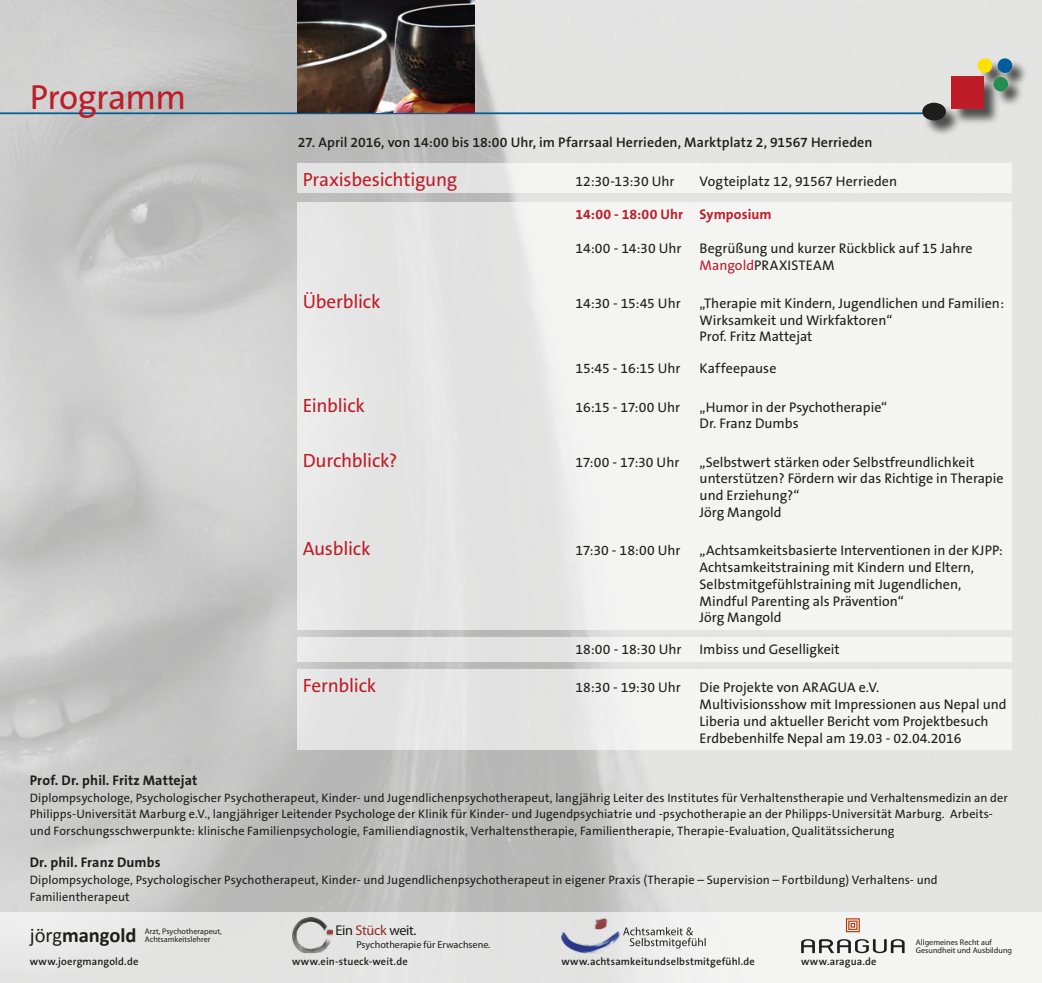
<style>
.page{position:relative;width:1042px;height:983px;background:#fff}
.page>*{position:absolute;margin:0;border:0;box-sizing:border-box;transform-origin:0 0}
.Head{font:35px "The Sans B5 Plain";letter-spacing:-.02em;color:#be1d28}
.t1{font:700 20.47px "Calibri";color:#1d1d1b}
.Fließtext{font:19.25px "The Sans B5 Plain";letter-spacing:-.015em;color:#be1d28}
.t2{font:14.17px "Myriad Pro";letter-spacing:-.02em;color:#1d1d1b}
.Fließtext-2{font:14px/16.8px "The Sans B5 Plain";color:#1d1d1b}
.Fließtext-3{font:600 14px "The Sans B6";letter-spacing:.005em;color:#1d1d1b}
.Fließtext-4{font:700 14px "The Sans B7";letter-spacing:.01em;color:#1d1d1b}
.Fließtext-5{font:700 14px "The Sans B7";letter-spacing:.005em;color:#be1d28}
.Fließtext-6{font:12.25px/16.8px "The Sans B5 Plain";letter-spacing:.01em;color:#1d1d1b}
.Legende{font:600 10.5px "The Sans B6";letter-spacing:.015em;color:#1d1d1b}
.t3{font:10.15px "Myriad Pro";color:#1d1d1b}
.t4{font:8.05px/8px "Myriad Pro";letter-spacing:.005em;color:#1d1d1b}
.s1{color:#be1d28}
.s2{font-weight:400}
.s3{color:#8f2c29}
</style>
<div class="page">
<img style="left:0;top:0;width:1042px;height:912px">
<div style="left:0;top:912px;width:1042px;height:70px;background:linear-gradient(to right,#e1e1e1,#f3f3f2)"></div>
<hr style="left:0;top:112px;width:923px;height:2px;background:#005d9b">
<div style="left:923px;top:59px;width:105px;height:77px;background:#1d1d1b;opacity:.75"></div>
<div style="left:952px;top:77px;width:32px;height:32px;background:#be1d28"></div>
<div style="left:977px;top:58px;width:15px;height:15px;background:#ffe000;border-radius:50%"></div>
<div style="left:997px;top:58px;width:15px;height:15px;background:#005d9b;border-radius:50%"></div>
<div style="left:993px;top:77px;width:15px;height:14px;background:#248e4f;border-radius:50%"></div>
<div style="left:922px;top:103px;width:24px;height:17px;background:#1d1d1b;border-radius:50%"></div>
<div style="left:298px;top:164px;width:714px;height:29px;background:linear-gradient(to right,#e5e5e4,#f9f9f8)"></div>
<div style="left:298px;top:669px;width:714px;height:81px;background:linear-gradient(to right,#e1e1e1,#f9f9f8)"></div>
<div style="left:298px;top:202px;width:714px;height:427px;background:linear-gradient(to right,#e4e4e4,#f9f9f7)"></div>
<img style="left:298px;top:0;width:176px;height:112px">
<div style="left:298px;top:637px;width:714px;height:24px;background:linear-gradient(to right,#e2e2e2,#f9f9f7)"></div>
<img style="left:560px;top:917px;width:60px;height:35px">
<svg style="left:623px;top:926px;width:82px;height:22px"></svg>
<img style="left:292px;top:916px;width:41px;height:36px">
<svg style="left:325px;top:927px;width:8px;height:9px"></svg>
<svg style="left:801px;top:938px;width:103px;height:14px"></svg>
<svg style="left:846px;top:918px;width:14px;height:13px"></svg>
<p class="Head" style="left:30px;top:79px;width:158px">Programm</p>
<p class="Fließtext-3" style="left:298px;top:135px;width:576px">27. April 2016, von 14:00 bis 18:00 Uhr, im Pfarrsaal Herrieden, Marktplatz 2, 91567 Herrieden</p>
<p class="Fließtext" style="left:303px;top:169px;width:156px">Praxisbesichtigung</p>
<p class="Fließtext-2" style="left:575px;top:173px;width:100px">12:30-13:30 Uhr</p>
<p class="Fließtext-2" style="left:699px;top:173px;width:199px">Vogteiplatz 12, 91567 Herrieden</p>
<p class="Fließtext-5" style="left:575px;top:207px;width:198px">14:00 - 18:00 Uhr Symposium</p>
<p class="Fließtext-2" style="left:575px;top:240px;width:107px">14:00 - 14:30 Uhr</p>
<p class="Fließtext-2" style="left:699px;top:240px;width:274px">Begrüßung und kurzer Rückblick auf 15 Jahre<br><span class="s1">Mangold</span>PRAXISTEAM</p>
<p class="Fließtext" style="left:303px;top:291px;width:79px">Überblick</p>
<p class="Fließtext-2" style="left:575px;top:295px;width:107px">14:30 - 15:45 Uhr</p>
<p class="Fließtext-2" style="left:699px;top:295px;width:306px">„Therapie mit Kindern, Jugendlichen und Familien:</p>
<p class="Fließtext-2" style="left:699px;top:312px;width:194px">Wirksamkeit und Wirkfaktoren“</p>
<p class="Fließtext-2" style="left:699px;top:329px;width:114px">Prof. Fritz Mattejat</p>
<p class="Fließtext-2" style="left:575px;top:360px;width:106px">15:45 - 16:15 Uhr</p>
<p class="Fließtext-2" style="left:699px;top:360px;width:78px">Kaffeepause</p>
<p class="Fließtext" style="left:303px;top:395px;width:64px">Einblick</p>
<p class="Fließtext-2" style="left:575px;top:399px;width:106px">16:15 - 17:00 Uhr</p>
<p class="Fließtext-2" style="left:699px;top:399px;width:189px">„Humor in der Psychotherapie“</p>
<p class="Fließtext-2" style="left:699px;top:415px;width:101px">Dr. Franz Dumbs</p>
<p class="Fließtext" style="left:303px;top:450px;width:96px">Durchblick?</p>
<p class="Fließtext-2" style="left:575px;top:454px;width:105px">17:00 - 17:30 Uhr</p>
<p class="Fließtext-2" style="left:699px;top:454px;width:305px">„Selbstwert stärken oder Selbstfreundlichkeit unterstützen? Fördern wir das Richtige in Therapie und Erziehung?“<br>Jörg Mangold</p>
<p class="Fließtext" style="left:303px;top:538px;width:69px">Ausblick</p>
<p class="Fließtext-2" style="left:575px;top:542px;width:106px">17:30 - 18:00 Uhr</p>
<p class="Fließtext-2" style="left:699px;top:542px;width:305px">„Achtsamkeitsbasierte Interventionen in der KJPP:</p>
<p class="Fließtext-2" style="left:699px;top:559px;width:276px">Achtsamkeitstraining mit Kindern und Eltern,</p>
<p class="Fließtext-2" style="left:699px;top:576px;width:263px">Selbstmitgefühlstraining mit Jugendlichen,</p>
<p class="Fließtext-2" style="left:699px;top:593px;width:206px">Mindful Parenting als Prävention“</p>
<p class="Fließtext-2" style="left:699px;top:609px;width:84px">Jörg Mangold</p>
<p class="Fließtext-2" style="left:575px;top:641px;width:107px">18:00 - 18:30 Uhr</p>
<p class="Fließtext-2" style="left:699px;top:641px;width:142px">Imbiss und Geselligkeit</p>
<p class="Fließtext" style="left:303px;top:675px;width:75px">Fernblick</p>
<p class="Fließtext-2" style="left:575px;top:679px;width:107px">18:30 - 19:30 Uhr</p>
<p class="Fließtext-2" style="left:699px;top:679px;width:181px">Die Projekte von ARAGUA e.V.</p>
<p class="Fließtext-2" style="left:699px;top:696px;width:308px">Multivisionsshow mit Impressionen aus Nepal und</p>
<p class="Fließtext-2" style="left:699px;top:713px;width:290px">Liberia und aktueller Bericht vom Projektbesuch</p>
<p class="Fließtext-2" style="left:699px;top:730px;width:263px">Erdbebenhilfe Nepal am 19.03 - 02.04.2016</p>
<p class="Fließtext-4" style="left:30px;top:772px;width:169px">Prof. Dr. phil. Fritz Mattejat</p>
<p class="Fließtext-6" style="left:30px;top:789px;width:979px">Diplompsychologe, Psychologischer Psychotherapeut, Kinder- und Jugendlichenpsychotherapeut, langjährig Leiter des Institutes für Verhaltenstherapie und Verhaltensmedizin an der<br>Philipps-Universität Marburg e.V., langjähriger Leitender Psychologe der Klinik für Kinder- und Jugendpsychiatrie und -psychotherapie an der Philipps-Universität Marburg. Arbeits&shy;und Forschungsschwerpunkte: klinische Familienpsychologie, Familiendiagnostik, Verhaltenstherapie, Familientherapie, Therapie-Evaluation, Qualitätssicherung</p>
<p class="Fließtext-4" style="left:30px;top:854px;width:132px">Dr. phil. Franz Dumbs</p>
<p class="Fließtext-6" style="left:30px;top:871px;width:909px">Diplompsychologe, Psychologischer Psychotherapeut, Kinder- und Jugendlichenpsychotherapeut in eigener Praxis (Therapie – Supervision – Fortbildung) Verhaltens- und<br>Familientherapeut</p>
<p class="t1" style="left:30px;top:921px;width:108px"><span class="s2">jörg</span>mangold</p>
<p class="t4" style="left:145px;top:926px;width:78px">Arzt, Psychotherapeut,</p>
<p class="t4" style="left:145px;top:934px;width:67px">Achtsamkeitslehrer</p>
<p class="t2" style="left:335px;top:921px;width:83px">Ein <span class="s3">Stück</span> weit.</p>
<p class="t3" style="left:356px;top:938px;width:136px">Psychotherapie für Erwachsene.</p>
<p class="t4" style="left:916px;top:937px;width:98px">Allgemeines Recht auf<br>Gesundheit und Ausbildung</p>
<p class="Legende" style="left:30px;top:955px;width:110px">www.joergmangold.de</p>
<p class="Legende" style="left:292px;top:955px;width:117px">www.ein-stueck-weit.de</p>
<p class="Legende" style="left:561px;top:955px;width:195px">www.achtsamkeitundselbstmitgefühl.de</p>
<p class="Legende" style="left:801px;top:955px;width:77px">www.aragua.de</p>
</div>
